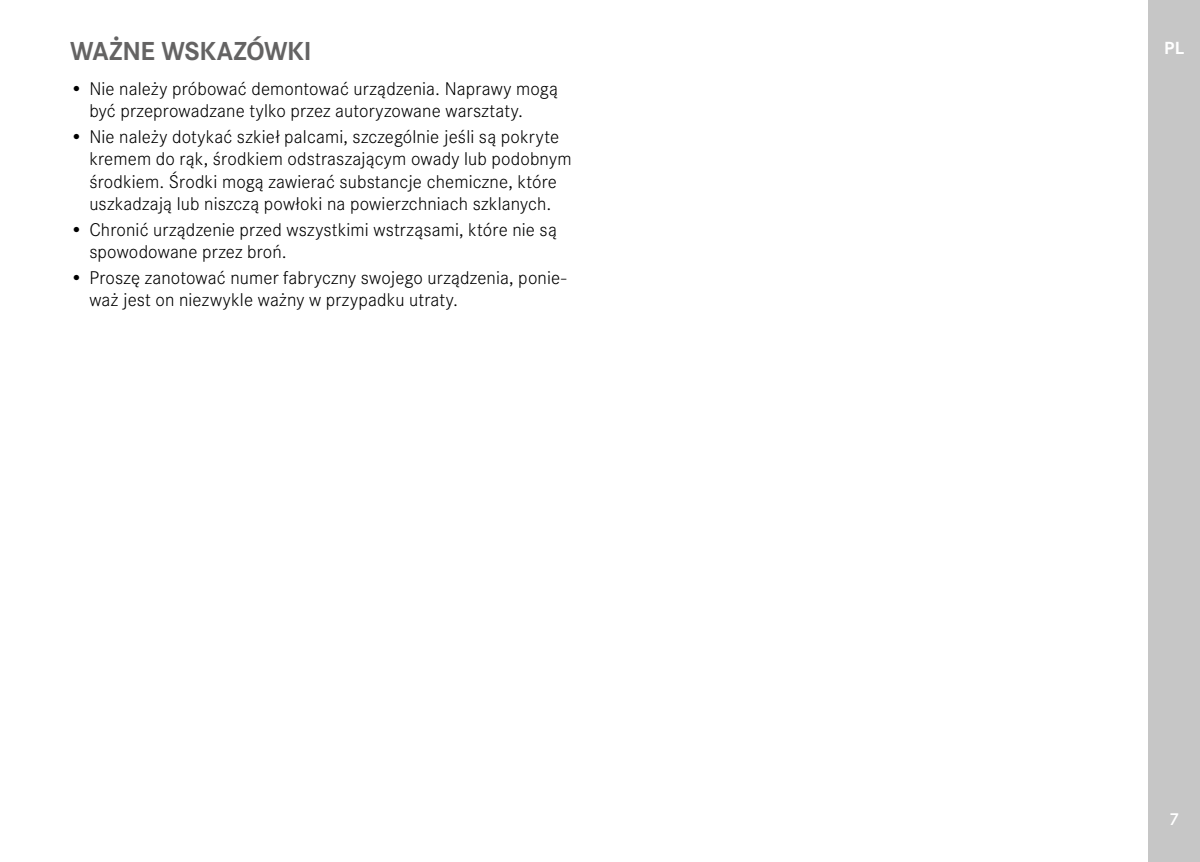
<style>
.page{position:relative;width:1200px;height:862px;background:#fff}
.page>*{position:absolute;margin:0;border:0;box-sizing:border-box;transform-origin:0 0}
.t1{font:700 27px "Corporate S";letter-spacing:-.01em;color:#646363}
.t2{font:300 19.12px/22.3px "Corporate S";letter-spacing:.01em;color:#000}
.t3{font:700 18.22px "Corporate S";color:#fff}
.t4{font:600 18px "Corporate S";color:#fff}
</style>
<div class="page">
<div style="left:1148px;top:0;width:51px;height:861px;background:#c6c6c6"></div>
<h1 class="t1" style="left:70px;top:29px;width:243px">WAŻNE WSKAZÓWKI</h1>
<p class="t2" style="left:89px;top:76px;width:470px;text-indent:-19px">• Nie należy próbować demontować urządzenia. Naprawy mogą być przeprowadzane tylko przez autoryzowane warsztaty.</p>
<p class="t2" style="left:89px;top:124px;width:483px;text-indent:-19px">• Nie należy dotykać szkieł palcami, szczególnie jeśli są pokryte kremem do rąk, środkiem odstraszającym owady lub podobnym środkiem. Środki mogą zawierać substancje chemiczne, które uszkadzają lub niszczą powłoki na powierzchniach szklanych.</p>
<p class="t2" style="left:89px;top:217px;width:469px;text-indent:-19px">• Chronić urządzenie przed wszystkimi wstrząsami, które nie są spowodowane przez broń.</p>
<p class="t2" style="left:89px;top:265px;width:478px;text-indent:-19px">• Proszę zanotować numer fabryczny swojego urządzenia, ponie&shy;waż jest on niezwykle ważny w przypadku utraty.</p>
<p class="t3" style="left:1163px;top:34px;width:22px">PL</p>
<p class="t4" style="left:1168px;top:805px;width:11px">7</p>
</div>
